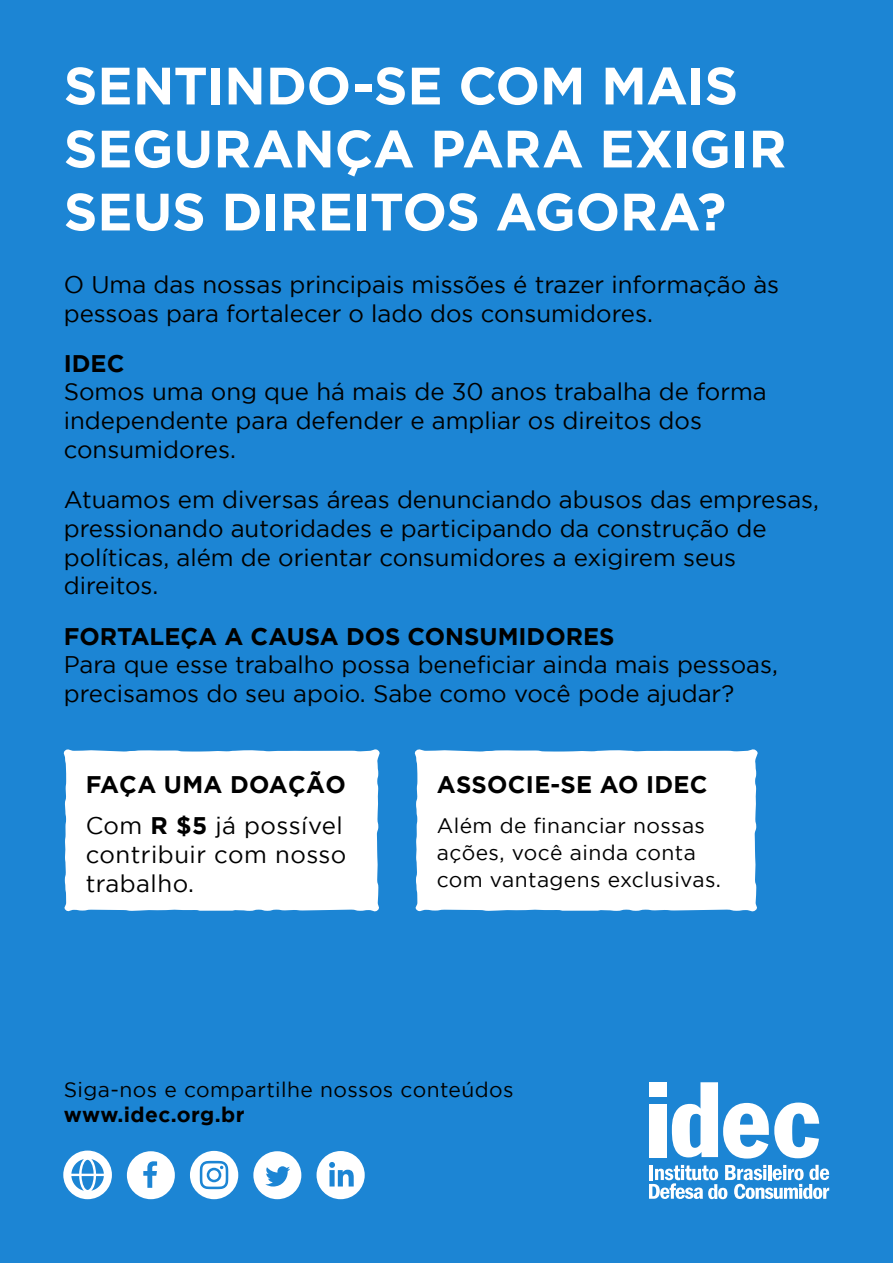
<style>
.page{position:relative;width:893px;height:1263px;background:#1c85d4}
.page>*{position:absolute;margin:0;border:0;box-sizing:border-box;transform-origin:0 0}
.Cover___Title{font:700 52.5px/63px "Gotham HTF";letter-spacing:-.005em;color:#fff}
.t1{font:24px/28.8px "Gotham HTF";color:#000}
.t2{font:24px/28.8px "Gotham HTF";letter-spacing:.02em;color:#000}
.t3{font:700 24px "Gotham HTF";letter-spacing:.015em;color:#000}
.t4{font:21px/27px "Gotham HTF";letter-spacing:.02em;color:#000}
.t5{font:700 21px "Gotham HTF";letter-spacing:.02em;color:#000}
.s1{font-weight:700}
</style>
<div class="page">
<svg style="left:317px;top:1151px;width:48px;height:48px"></svg>
<svg style="left:253px;top:1151px;width:48px;height:48px"></svg>
<svg style="left:127px;top:1151px;width:48px;height:48px"></svg>
<svg style="left:190px;top:1151px;width:48px;height:48px"></svg>
<div style="left:63px;top:1150px;width:49px;height:49px;background:#fff;border-radius:50%"></div>
<svg style="left:71px;top:1159px;width:33px;height:32px"></svg>
<div style="left:63px;top:749px;width:317px;height:163px;background:#fff"></div>
<div style="left:414px;top:749px;width:344px;height:163px;background:#fff"></div>
<div style="left:649px;top:1082px;width:18px;height:15px;background:#fff"></div>
<div style="left:650px;top:1104px;width:17px;height:53px;background:#fff"></div>
<svg style="left:672px;top:1082px;width:147px;height:76px"></svg>
<svg style="left:649px;top:1165px;width:180px;height:34px"></svg>
<p class="Cover___Title" style="left:64px;top:53px;width:724px">SENTINDO-SE COM MAIS<br>SEGURANÇA PARA EXIGIR<br>SEUS DIREITOS AGORA?</p>
<p class="t1" style="left:64px;top:269px;width:717px">O Uma das nossas principais missões é trazer informação às pessoas para fortalecer o lado dos consumidores.</p>
<p class="t1" style="left:64px;top:348px;width:704px"><span class="s1">IDEC<br></span>Somos uma ong que há mais de 30 anos trabalha de forma independente para defender e ampliar os direitos dos consumidores.</p>
<p class="t1" style="left:64px;top:485px;width:757px">Atuamos em diversas áreas denunciando abusos das empresas, pressionando autoridades e participando da construção de políticas, além de orientar consumidores a exigirem seus direitos.</p>
<p class="t1" style="left:64px;top:621px;width:716px"><span class="s1">FORTALEÇA A CAUSA DOS CONSUMIDORES<br></span>Para que esse trabalho possa beneficiar ainda mais pessoas, precisamos do seu apoio. Sabe como você pode ajudar?</p>
<p class="t3" style="left:86px;top:770px;width:261px">FAÇA UMA DOAÇÃO</p>
<p class="t2" style="left:86px;top:811px;width:262px">Com <span class="s1">R $5</span> já possível contribuir com nosso trabalho.</p>
<p class="t3" style="left:437px;top:770px;width:272px">ASSOCIE-SE AO IDEC</p>
<p class="t4" style="left:437px;top:811px;width:286px">Além de financiar nossas ações, você ainda conta com vantagens exclusivas.</p>
<p class="t4" style="left:64px;top:1076px;width:451px">Siga-nos e compartilhe nossos conteúdos</p>
<p class="t5" style="left:64px;top:1103px;width:182px">www.idec.org.br</p>
</div>
